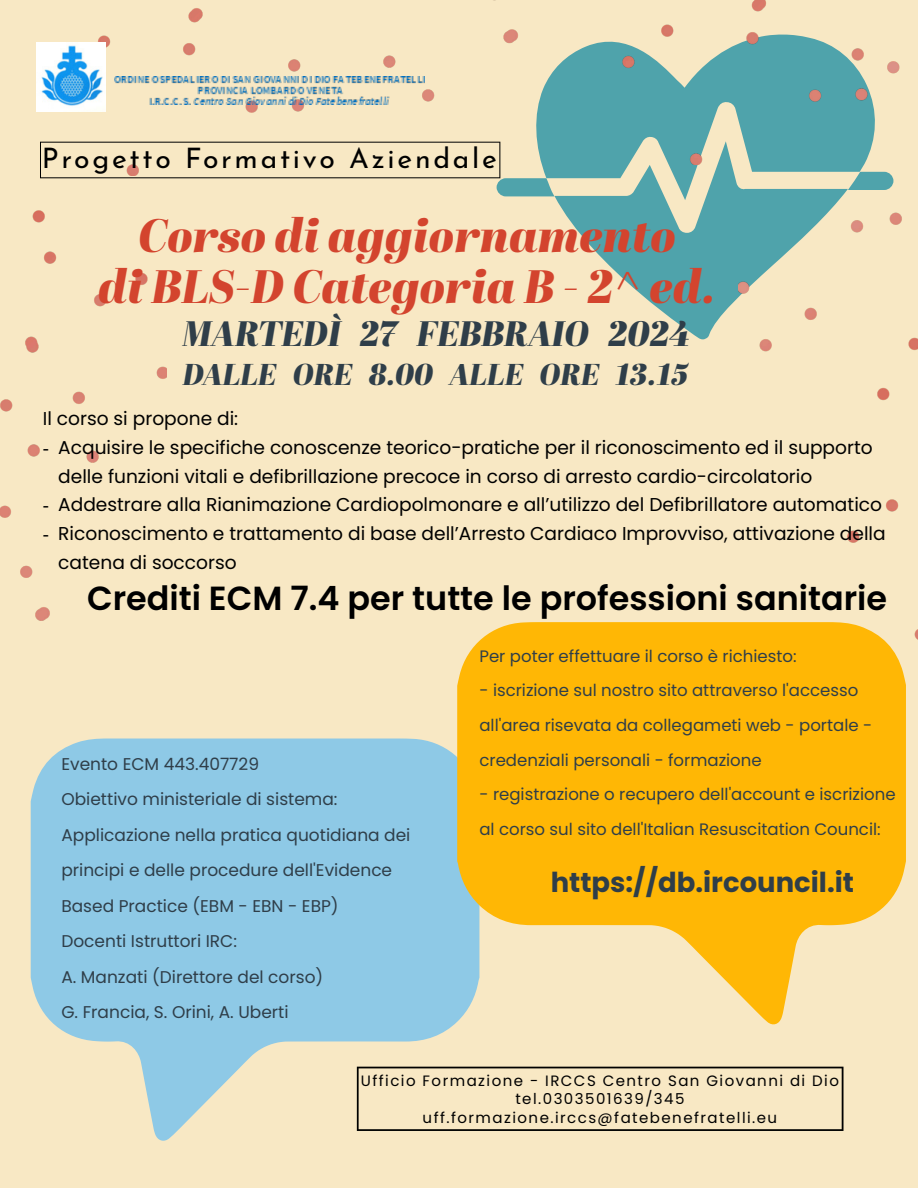
<style>
.page{position:relative;width:918px;height:1188px;background:#f8e8c4}
.page>*{position:absolute;margin:0;border:0;box-sizing:border-box;transform-origin:0 0}
.t1{font:italic 46.8px/51.4px "Abril Fatface";color:#d3442e;text-align:center}
.t2{font:italic 35.25px "Abril Fatface";color:#2f3e49}
.t3{font:600 33.45px "Poppins";color:#000}
.t4{font:italic 30.15px "Abril Fatface";color:#2f3e49}
.t5{font:28.2px "Josefin Sans";letter-spacing:.095em;color:#000}
.t6{font:700 27.45px "Poppins";color:#2f3e49}
.t7{font:18.6px/28.8px "Poppins";color:#000}
.t8{font:16.95px/35.5px "Poppins";color:#2f3e49}
.t9{font:16.5px/34.7px "Poppins";color:#2f3e49}
.t10{font:15px/18.5px "Poppins";letter-spacing:.095em;color:#000;text-align:center}
.s1{font-family:"Times New Roman"}
</style>
<div class="page">
<svg style="left:554px;top:165px;width:184px;height:174px;fill:#4fa3ab"></svg>
<img style="left:0;top:210px;width:167px;height:529px">
<img style="left:40px;top:0;width:595px;height:176px">
<img style="left:514px;top:0;width:350px;height:165px">
<img style="left:738px;top:61px;width:180px;height:578px">
<img style="left:36px;top:42px;width:70px;height:70px">
<img style="left:115px;top:77px;width:309px;height:27px">
<svg style="left:40px;top:142px;width:514px;height:54px"></svg>
<svg style="left:31px;top:739px;width:448px;height:402px;fill:#8ec9e6"></svg>
<svg style="left:457px;top:622px;width:449px;height:405px;fill:#ffb705"></svg>
<svg style="left:357px;top:1067px;width:486px;height:64px"></svg>
<h3 class="t5" style="left:42px;top:135px;width:456px">Progetto Formativo Aziendale</h3>
<h1 class="t1" style="left:98px;top:208px;width:619px">Corso di aggiornamento<br>di BLS-D Categoria B - 2^ ed.</h1>
<h2 class="t2" style="left:183px;top:308px;width:509px">MARTEDÌ 27 FEBBRAIO 2024</h2>
<h3 class="t4" style="left:183px;top:353px;width:507px">DALLE ORE 8.00 ALLE ORE 13.15</h3>
<p class="t7" style="left:43px;top:404px;width:197px">Il corso si propone di:</p>
<p class="t7" style="left:58px;top:433px;width:816px;text-indent:-15px"><span class="s1">-</span> Acquisire le specifiche conoscenze teorico-pratiche per il riconoscimento ed il supporto delle funzioni vitali e defibrillazione precoce in corso di arresto cardio-circolatorio</p>
<p class="t7" style="left:43px;top:491px;width:841px"><span class="s1">-</span> Addestrare alla Rianimazione Cardiopolmonare e all’utilizzo del Defibrillatore automatico</p>
<p class="t7" style="left:58px;top:519px;width:829px;text-indent:-15px"><span class="s1">-</span> Riconoscimento e trattamento di base dell’Arresto Cardiaco Improvviso, attivazione della catena di soccorso</p>
<h3 class="t3" style="left:87px;top:579px;width:801px">Crediti ECM 7.4 per tutte le professioni sanitarie</h3>
<p class="t8" style="left:61px;top:746px;width:350px">Evento ECM 443.407729<br>Obiettivo ministeriale di sistema:<br>Applicazione nella pratica quotidiana dei principi e delle procedure dell'Evidence Based Practice (EBM - EBN - EBP)<br>Docenti Istruttori IRC:<br>A. Manzati (Direttore del corso)<br>G. Francia, S. Orini, A. Uberti</p>
<p class="t9" style="left:479px;top:639px;width:319px">Per poter effettuare il corso è richiesto:</p>
<p class="t9" style="left:479px;top:673px;width:394px">- iscrizione sul nostro sito attraverso l'accesso all'area risevata da collegameti web - portale - credenziali personali - formazione</p>
<p class="t9" style="left:479px;top:777px;width:418px">- registrazione o recupero dell'account e iscrizione al corso sul sito dell'Italian Resuscitation Council:</p>
<h3 class="t6" style="left:551px;top:867px;width:305px">https://db.ircouncil.it</h3>
<p class="t10" style="left:361px;top:1071px;width:479px">Ufficio Formazione - IRCCS Centro San Giovanni di Dio tel.0303501639/345 uff.formazione.irccs@fatebenefratelli.eu</p>
</div>
